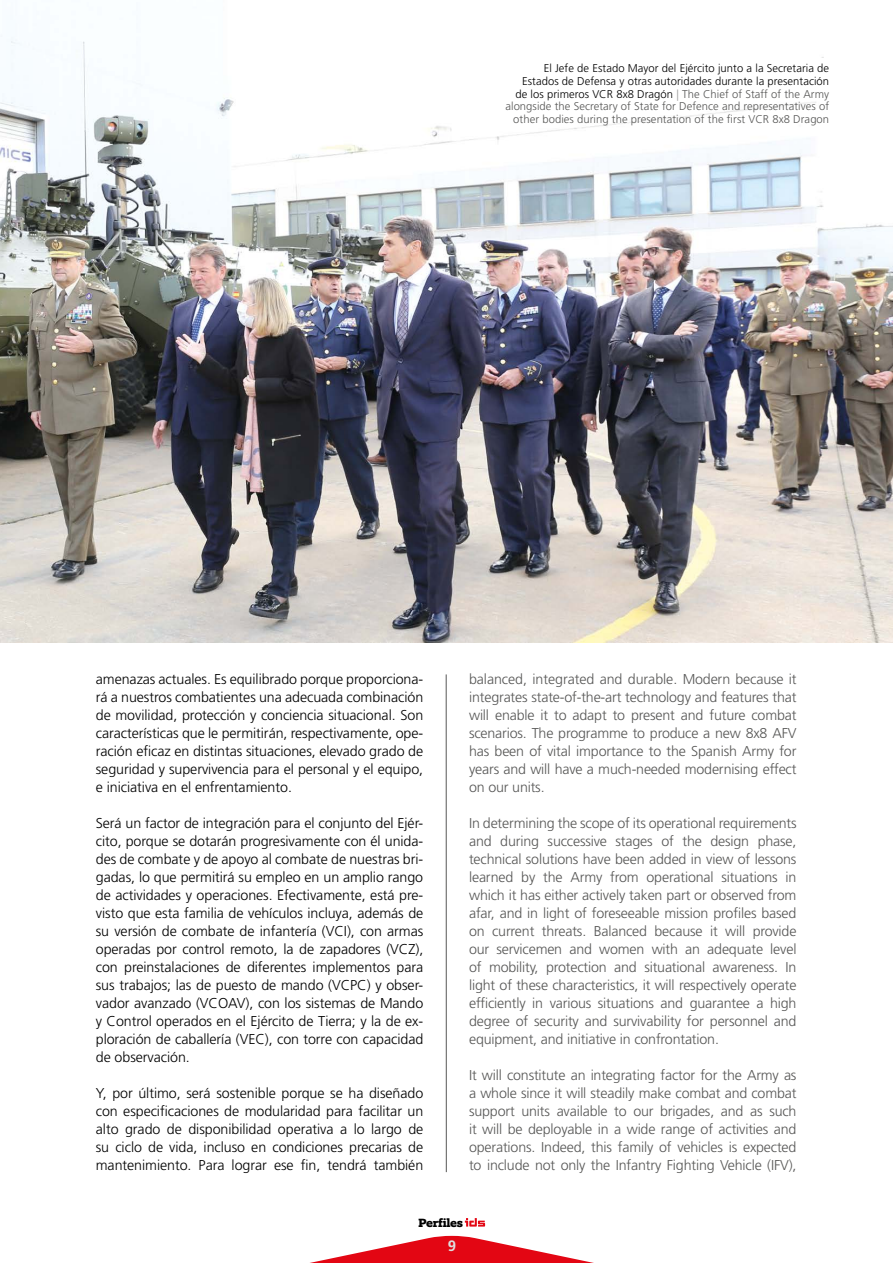
<style>
.page{position:relative;width:893px;height:1263px;background:#fff}
.page>*{position:absolute;margin:0;border:0;box-sizing:border-box;transform-origin:0 0}
.t1{font:700 15px "Frutiger LT Std";color:#dedede}
.t2{font:300 14.25px/18px "Frutiger LT Std";letter-spacing:-.01em;color:#575756;text-align:justify}
.t3{font:300 14.25px/18px "Frutiger LT Std";letter-spacing:-.005em;color:#000;text-align:justify}
.t4{font:800 12px "Equip Slab";letter-spacing:-.01em;color:#000}
.t5{font:300 11.25px/12.8px "Frutiger LT Std";letter-spacing:.005em;color:#575756;text-align:right}
.s1{color:#000}
.s2{color:#9d9d9c}
</style>
<div class="page">
<svg style="left:310px;top:1236px;width:284px;height:27px"></svg>
<svg style="left:465px;top:1218px;width:20px;height:8px"></svg>
<hr style="left:446px;top:674px;width:1px;height:498px;background:#575756">
<img style="left:0;top:36px;width:893px;height:606px">
<p class="t5" style="left:505px;top:62px;width:325px"><span class="s1">El Jefe de Estado Mayor del Ejército junto a la Secretaria de Estados de Defensa y otras autoridades durante la presentación<br>de los primeros VCR 8x8 Dragón</span> <span class="s2">|</span> The Chief of Staff of the Army alongside the Secretary of State for Defence and representatives of other bodies during the presentation of the first VCR 8x8 Dragon</p>
<p class="t3" style="left:96px;top:670px;width:329px">amenazas actuales. Es equilibrado porque proporciona&shy;rá a nuestros combatientes una adecuada combinación de movilidad, protección y conciencia situacional. Son características que le permitirán, respectivamente, ope&shy;ración eficaz en distintas situaciones, elevado grado de seguridad y supervivencia para el personal y el equipo, e iniciativa en el enfrentamiento.</p>
<p class="t3" style="left:96px;top:814px;width:329px">Será un factor de integración para el conjunto del Ejér&shy;cito, porque se dotarán progresivamente con él unida&shy;des de combate y de apoyo al combate de nuestras bri&shy;gadas, lo que permitirá su empleo en un amplio rango de actividades y operaciones. Efectivamente, está pre&shy;visto que esta familia de vehículos incluya, además de su versión de combate de infantería (VCI), con armas operadas por control remoto, la de zapadores (VCZ), con preinstalaciones de diferentes implementos para sus trabajos; las de puesto de mando (VCPC) y obser&shy;vador avanzado (VCOAV), con los sistemas de Mando y Control operados en el Ejército de Tierra; y la de ex&shy;ploración de caballería (VEC), con torre con capacidad de observación.</p>
<p class="t3" style="left:96px;top:1084px;width:329px">Y, por último, será sostenible porque se ha diseñado con especificaciones de modularidad para facilitar un alto grado de disponibilidad operativa a lo largo de su ciclo de vida, incluso en condiciones precarias de mantenimiento. Para lograr ese fin, tendrá también</p>
<p class="t2" style="left:469px;top:670px;width:329px">balanced, integrated and durable. Modern because it integrates state-of-the-art technology and features that will enable it to adapt to present and future combat scenarios. The programme to produce a new 8x8 AFV has been of vital importance to the Spanish Army for years and will have a much-needed modernising effect on our units.</p>
<p class="t2" style="left:469px;top:814px;width:329px">In determining the scope of its operational requirements and during successive stages of the design phase, technical solutions have been added in view of lessons learned by the Army from operational situations in which it has either actively taken part or observed from afar, and in light of foreseeable mission profiles based on current threats. Balanced because it will provide our servicemen and women with an adequate level of mobility, protection and situational awareness. In light of these characteristics, it will respectively operate efficiently in various situations and guarantee a high degree of security and survivability for personnel and equipment, and initiative in confrontation.</p>
<p class="t2" style="left:469px;top:1066px;width:329px">It will constitute an integrating factor for the Army as a whole since it will steadily make combat and combat support units available to our brigades, and as such it will be deployable in a wide range of activities and operations. Indeed, this family of vehicles is expected to include not only the Infantry Fighting Vehicle (IFV),</p>
<p class="t4" style="left:418px;top:1215px;width:46px">Perfiles</p>
<p class="t1" style="left:448px;top:1237px;width:10px">9</p>
</div>
